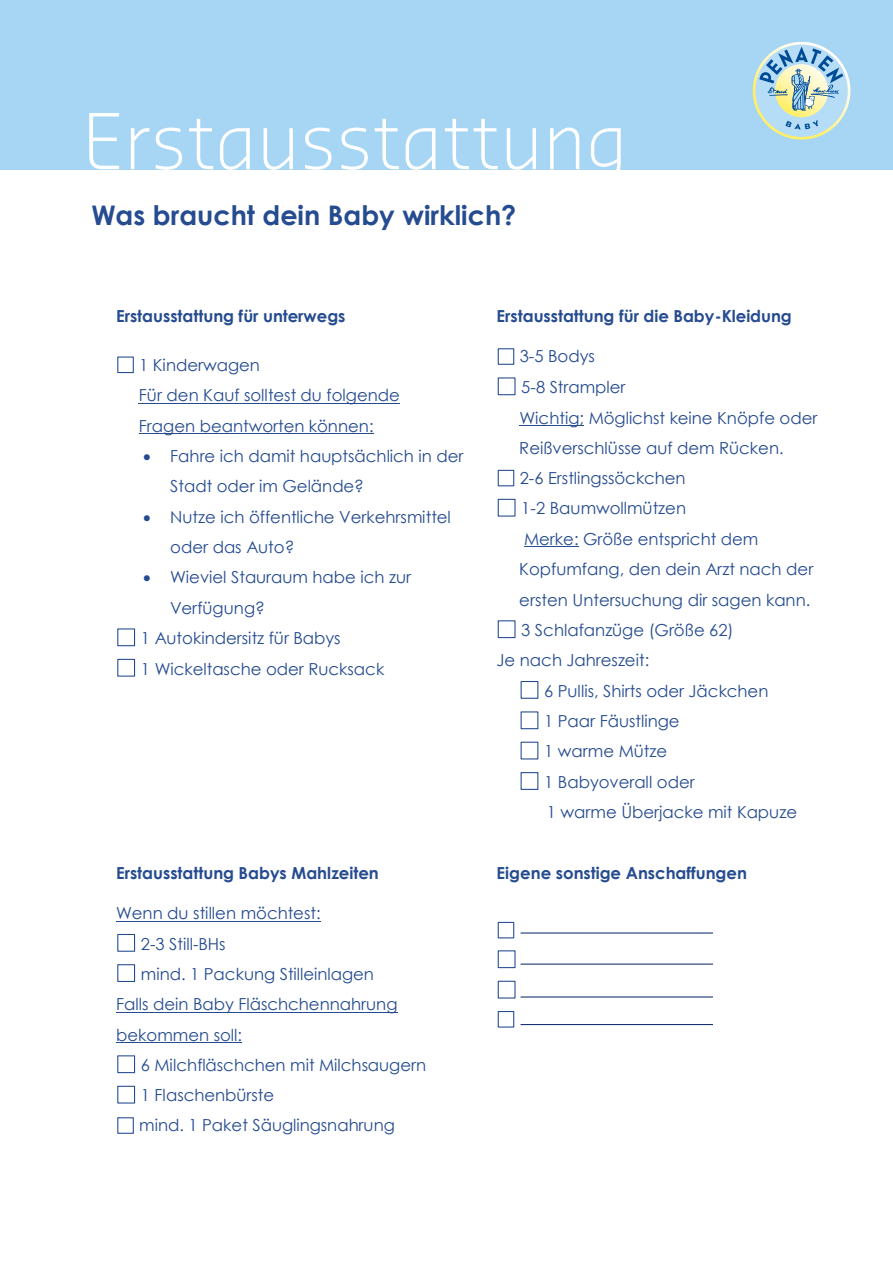
<style>
.page{position:relative;width:893px;height:1263px;background:#fff}
.page>*{position:absolute;margin:0;border:0;box-sizing:border-box;transform-origin:0 0}
.t1{font:300 75px "Sansa Pro";color:#fff}
.t2{font:700 27px "Century Gothic";color:#254b90}
.t3{font:16.5px/30.5px "Century Gothic";color:#254b90}
.t4{font:700 16.5px "Century Gothic";color:#254b90}
</style>
<div class="page">
<div style="left:0;top:0;width:893px;height:170px;background:#a7d6f5"></div>
<svg style="left:753px;top:42px;width:97px;height:98px"></svg>
<svg style="left:755px;top:45px;width:93px;height:92px"></svg>
<div style="left:117px;top:356px;width:17px;height:17px;border:1px solid #254b90"></div>
<hr style="left:139px;top:433px;width:235px;height:1px;background:#254b90">
<hr style="left:139px;top:403px;width:261px;height:1px;background:#254b90">
<div style="left:117px;top:628px;width:18px;height:18px;border:1px solid #254b90"></div>
<div style="left:117px;top:659px;width:18px;height:18px;border:1px solid #254b90"></div>
<div style="left:498px;top:348px;width:16px;height:17px;border:1px solid #254b90"></div>
<div style="left:498px;top:377px;width:17px;height:18px;border:1px solid #254b90"></div>
<div style="left:498px;top:470px;width:16px;height:16px;border:1px solid #254b90"></div>
<div style="left:498px;top:499px;width:17px;height:18px;border:1px solid #254b90"></div>
<div style="left:498px;top:620px;width:17px;height:18px;border:1px solid #254b90"></div>
<hr style="left:524px;top:546px;width:54px;height:1px;background:#254b90">
<hr style="left:519px;top:425px;width:65px;height:1px;background:#254b90">
<div style="left:521px;top:681px;width:17px;height:18px;border:1px solid #254b90"></div>
<div style="left:521px;top:711px;width:17px;height:18px;border:1px solid #254b90"></div>
<div style="left:521px;top:742px;width:17px;height:17px;border:1px solid #254b90"></div>
<div style="left:521px;top:772px;width:17px;height:18px;border:1px solid #254b90"></div>
<hr style="left:116px;top:921px;width:205px;height:1px;background:#254b90">
<div style="left:117px;top:934px;width:18px;height:18px;border:1px solid #254b90"></div>
<div style="left:117px;top:964px;width:18px;height:18px;border:1px solid #254b90"></div>
<hr style="left:116px;top:1042px;width:126px;height:1px;background:#254b90">
<hr style="left:116px;top:1012px;width:282px;height:1px;background:#254b90">
<div style="left:117px;top:1055px;width:18px;height:18px;border:1px solid #254b90"></div>
<div style="left:117px;top:1086px;width:18px;height:17px;border:1px solid #254b90"></div>
<div style="left:117px;top:1117px;width:17px;height:17px;border:1px solid #254b90"></div>
<div style="left:498px;top:922px;width:16px;height:16px;border:1px solid #254b90"></div>
<div style="left:498px;top:950px;width:17px;height:18px;border:1px solid #254b90"></div>
<div style="left:498px;top:981px;width:17px;height:17px;border:1px solid #254b90"></div>
<div style="left:498px;top:1011px;width:16px;height:16px;border:1px solid #254b90"></div>
<hr style="left:521px;top:933px;width:192px;height:1px;background:#002060">
<hr style="left:521px;top:964px;width:192px;height:1px;background:#002060">
<hr style="left:521px;top:997px;width:192px;height:1px;background:#002060">
<hr style="left:521px;top:1024px;width:192px;height:1px;background:#002060">
<h1 class="t1" style="left:82px;top:92px;width:547px">Erstausstattung</h1>
<h2 class="t2" style="left:91px;top:198px;width:426px">Was braucht dein Baby wirklich?</h2>
<p class="t4" style="left:116px;top:306px;width:231px">Erstausstattung für unterwegs</p>
<p class="t3" style="left:139px;top:349px;width:263px">1 Kinderwagen<br>Für den Kauf solltest du folgende<br>Fragen beantworten können:</p>
<p class="t3" style="left:170px;top:440px;width:295px;text-indent:-27px">• Fahre ich damit hauptsächlich in der<br>Stadt oder im Gelände?</p>
<p class="t3" style="left:170px;top:501px;width:282px;text-indent:-27px">• Nutze ich öffentliche Verkehrsmittel oder das Auto?</p>
<p class="t3" style="left:143px;top:562px;width:269px">• Wieviel Stauraum habe ich zur</p>
<p class="t3" style="left:170px;top:592px;width:96px">Verfügung?</p>
<p class="t3" style="left:141px;top:622px;width:201px">1 Autokindersitz für Babys</p>
<p class="t3" style="left:141px;top:653px;width:245px">1 Wickeltasche oder Rucksack</p>
<p class="t4" style="left:116px;top:862px;width:264px">Erstausstattung Babys Mahlzeiten</p>
<p class="t3" style="left:116px;top:897px;width:206px">Wenn du stillen möchtest:</p>
<p class="t3" style="left:141px;top:928px;width:86px">2-3 Still-BHs</p>
<p class="t3" style="left:141px;top:958px;width:235px">mind. 1 Packung Stilleinlagen</p>
<p class="t3" style="left:116px;top:988px;width:283px">Falls dein Baby Fläschchennahrung</p>
<p class="t3" style="left:116px;top:1019px;width:127px">bekommen soll:</p>
<p class="t3" style="left:141px;top:1049px;width:287px">6 Milchfläschchen mit Milchsaugern</p>
<p class="t3" style="left:141px;top:1079px;width:135px">1 Flaschenbürste</p>
<p class="t3" style="left:139px;top:1110px;width:257px">mind. 1 Paket Säuglingsnahrung</p>
<p class="t4" style="left:497px;top:306px;width:297px">Erstausstattung für die Baby-Kleidung</p>
<p class="t3" style="left:520px;top:341px;width:77px">3-5 Bodys</p>
<p class="t3" style="left:521px;top:371px;width:106px">5-8 Strampler</p>
<p class="t3" style="left:519px;top:402px;width:299px">Wichtig; Möglichst keine Knöpfe oder</p>
<p class="t3" style="left:519px;top:432px;width:266px">Reißverschlüsse auf dem Rücken.</p>
<p class="t3" style="left:520px;top:462px;width:168px">2-6 Erstlingssöckchen</p>
<p class="t3" style="left:521px;top:493px;width:166px">1-2 Baumwollmützen</p>
<p class="t3" style="left:524px;top:523px;width:236px">Merke: Größe entspricht dem</p>
<p class="t3" style="left:519px;top:553px;width:295px">Kopfumfang, den dein Arzt nach der</p>
<p class="t3" style="left:519px;top:584px;width:293px">ersten Untersuchung dir sagen kann.</p>
<p class="t3" style="left:521px;top:614px;width:214px">3 Schlafanzüge (Größe 62)</p>
<p class="t3" style="left:497px;top:644px;width:154px">Je nach Jahreszeit:</p>
<p class="t3" style="left:544px;top:675px;width:226px">6 Pullis, Shirts oder Jäckchen</p>
<p class="t3" style="left:544px;top:705px;width:137px">1 Paar Fäustlinge</p>
<p class="t3" style="left:544px;top:735px;width:125px">1 warme Mütze</p>
<p class="t3" style="left:544px;top:766px;width:152px">1 Babyoverall oder</p>
<p class="t3" style="left:547px;top:796px;width:252px">1 warme Überjacke mit Kapuze</p>
<p class="t4" style="left:497px;top:862px;width:252px">Eigene sonstige Anschaffungen</p>
</div>
